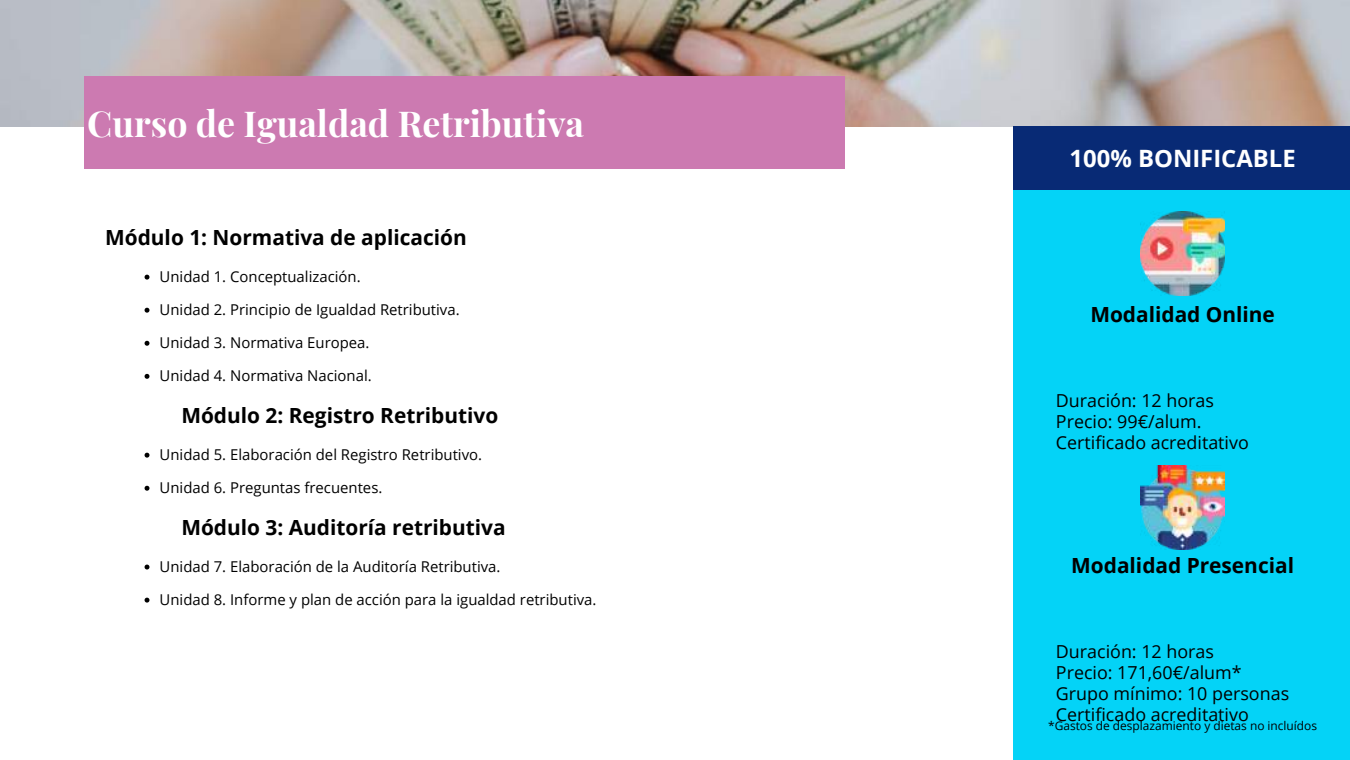
<style>
.page{position:relative;width:1350px;height:760px;background:#fff}
.page>*{position:absolute;margin:0;border:0;box-sizing:border-box;transform-origin:0 0}
.t1{font:700 35.75px "Playfair Display";color:#fff}
.t2{font:700 23.88px "Open Sans";color:#fff}
.t3{font:700 20.88px "Open Sans";color:#000}
.t4{font:17.88px/21.1px "Open Sans";color:#000}
.t5{font:14.88px "Open Sans";color:#000}
.t6{font:11.88px "Open Sans";color:#000}
</style>
<div class="page">
<div style="left:1014px;top:127px;width:336px;height:632px;background:#04d3f7"></div>
<img style="left:0;top:0;width:1350px;height:127px">
<div style="left:84px;top:76px;width:761px;height:93px;background:#cc7ab1"></div>
<svg style="left:145px;top:274px;width:4px;height:5px"></svg>
<svg style="left:145px;top:307px;width:4px;height:5px"></svg>
<svg style="left:145px;top:341px;width:4px;height:4px"></svg>
<svg style="left:145px;top:374px;width:4px;height:4px"></svg>
<svg style="left:145px;top:452px;width:4px;height:5px"></svg>
<svg style="left:145px;top:485px;width:4px;height:5px"></svg>
<svg style="left:145px;top:564px;width:4px;height:5px"></svg>
<svg style="left:145px;top:597px;width:4px;height:5px"></svg>
<img style="left:1140px;top:465px;width:85px;height:84px">
<img style="left:1140px;top:211px;width:85px;height:85px">
<div style="left:1014px;top:127px;width:336px;height:63px;background:#082a75"></div>
<h1 class="t1" style="left:87px;top:98px;width:498px">Curso de Igualdad Retributiva</h1>
<h3 class="t3" style="left:105px;top:223px;width:363px">Módulo 1: Normativa de aplicación</h3>
<p class="t5" style="left:160px;top:266px;width:203px">Unidad 1. Conceptualización.</p>
<p class="t5" style="left:160px;top:299px;width:302px">Unidad 2. Principio de Igualdad Retributiva.</p>
<p class="t5" style="left:160px;top:332px;width:211px">Unidad 3. Normativa Europea.</p>
<p class="t5" style="left:160px;top:365px;width:214px">Unidad 4. Normativa Nacional.</p>
<h3 class="t3" style="left:181px;top:400px;width:318px">Módulo 2: Registro Retributivo</h3>
<p class="t5" style="left:160px;top:443px;width:324px">Unidad 5. Elaboración del Registro Retributivo.</p>
<p class="t5" style="left:160px;top:477px;width:224px">Unidad 6. Preguntas frecuentes.</p>
<h3 class="t3" style="left:181px;top:512px;width:326px">Módulo 3: Auditoría retributiva</h3>
<p class="t5" style="left:160px;top:555px;width:342px">Unidad 7. Elaboración de la Auditoría Retributiva.</p>
<p class="t5" style="left:160px;top:588px;width:438px">Unidad 8. Informe y plan de acción para la igualdad retributiva.</p>
<h2 class="t2" style="left:1070px;top:141px;width:228px">100% BONIFICABLE</h2>
<h3 class="t3" style="left:1090px;top:299px;width:186px">Modalidad Online</h3>
<p class="t4" style="left:1056px;top:389px;width:194px">Duración: 12 horas<br>Precio: 99€/alum.<br>Certificado acreditativo</p>
<h3 class="t3" style="left:1071px;top:550px;width:224px">Modalidad Presencial</h3>
<p class="t4" style="left:1056px;top:640px;width:235px">Duración: 12 horas<br>Precio: 171,60€/alum*<br>Grupo mínimo: 10 personas<br>Certificado acreditativo</p>
<p class="t6" style="left:1048px;top:717px;width:270px">*Gastos de desplazamiento y dietas no incluídos</p>
</div>
